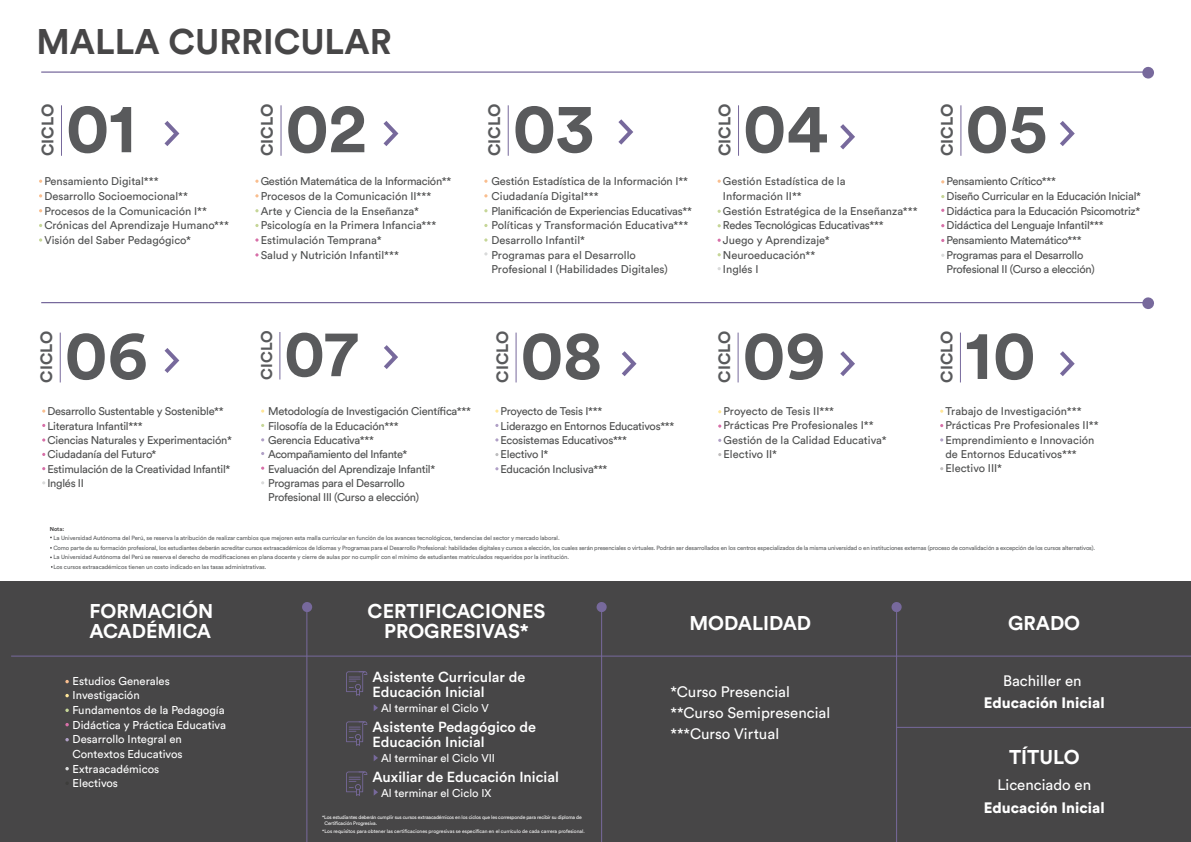
<style>
.page{position:relative;width:1191px;height:842px;background:#fff}
.page>*{position:absolute;margin:0;border:0;box-sizing:border-box;transform-origin:0 0}
.t1{font:700 69.7px "Circular Std";color:#595a5c}
.t2{font:700 68.9px "Circular Std";color:#595a5c}
.t3{font:700 65.6px "Circular Std";color:#595a5c}
.t4{font:700 35.3px "Circular Std";color:#474647}
.t5{font:700 19.8px/19.8px "Circular Std";color:#fff}
.t6{font:700 16.5px "Circular Std";color:#595a5c}
.t7{font:700 16.3px "Circular Std";color:#595a5c}
.t8{font:700 15.5px "Circular Std";color:#595a5c}
.t9{font:15px/21px "Circular Std";color:#fff}
.t10{font:900 15px "Circular Std";color:#fff}
.t11{font:500 14.5px/15.5px "Circular Std";color:#fff}
.t12{font:11.3px/14.7px "Circular Std";color:#fff}
.t13{font:11.2px "Circular Std";color:#fff}
.t14{font:11.1px/14.7px "Circular Std";color:#4e4f4f}
.t15{font:11.1px/14.3px "Circular Std";letter-spacing:-.025em;color:#4e4f4f}
.t16{font:6px/9.6px "Circular Std";letter-spacing:-.02em;color:#5a5c5d}
.t17{font:700 5.6px "Circular Std";color:#474647}
.t18{font:5px/6px "Circular Std";letter-spacing:-.025em;color:#fff}
.t19{font:5px "Circular Std";color:#fff}
</style>
<div class="page">
<hr style="left:41px;top:71px;width:1106px;height:2px;background:#77699c">
<svg style="left:1142px;top:66px;width:12px;height:13px"></svg>
<hr style="left:41px;top:302px;width:1106px;height:1px;background:#77699c">
<svg style="left:1142px;top:297px;width:12px;height:12px"></svg>
<div style="left:0;top:581px;width:1191px;height:261px;background:#474647"></div>
<svg style="left:891px;top:602px;width:11px;height:10px"></svg>
<svg style="left:596px;top:602px;width:11px;height:10px"></svg>
<svg style="left:302px;top:602px;width:10px;height:10px"></svg>
<hr style="left:11px;top:656px;width:1180px;height:1px;background:#77699c">
<hr style="left:896px;top:727px;width:295px;height:1px;background:#77699c">
<hr style="left:601px;top:611px;width:1px;height:231px;background:#77699c">
<hr style="left:896px;top:611px;width:1px;height:231px;background:#77699c">
<hr style="left:306px;top:608px;width:1px;height:234px;background:#77699c">
<svg style="left:164px;top:121px;width:16px;height:25px"></svg>
<hr style="left:61px;top:105px;width:1px;height:51px;background:#77699c">
<svg style="left:383px;top:121px;width:16px;height:25px"></svg>
<hr style="left:280px;top:105px;width:1px;height:51px;background:#77699c">
<svg style="left:618px;top:119px;width:15px;height:26px"></svg>
<hr style="left:508px;top:105px;width:1px;height:51px;background:#77699c">
<svg style="left:840px;top:124px;width:15px;height:26px"></svg>
<hr style="left:738px;top:105px;width:1px;height:51px;background:#77699c">
<svg style="left:1060px;top:121px;width:15px;height:25px"></svg>
<hr style="left:960px;top:105px;width:1px;height:51px;background:#77699c">
<hr style="left:737px;top:333px;width:1px;height:49px;background:#77699c">
<hr style="left:960px;top:333px;width:1px;height:49px;background:#77699c">
<svg style="left:164px;top:348px;width:16px;height:25px"></svg>
<hr style="left:60px;top:333px;width:1px;height:49px;background:#77699c">
<svg style="left:384px;top:345px;width:14px;height:24px"></svg>
<hr style="left:279px;top:332px;width:1px;height:47px;background:#77699c">
<svg style="left:622px;top:351px;width:15px;height:25px"></svg>
<svg style="left:840px;top:351px;width:15px;height:25px"></svg>
<svg style="left:1060px;top:351px;width:15px;height:25px"></svg>
<hr style="left:515px;top:333px;width:1px;height:49px;background:#77699c">
<svg style="left:374px;top:705px;width:4px;height:6px"></svg>
<svg style="left:346px;top:671px;width:21px;height:25px"></svg>
<svg style="left:374px;top:755px;width:4px;height:6px"></svg>
<svg style="left:346px;top:721px;width:21px;height:25px"></svg>
<svg style="left:374px;top:789px;width:4px;height:6px"></svg>
<svg style="left:346px;top:771px;width:21px;height:25px"></svg>
<svg style="left:39px;top:238px;width:3px;height:4px"></svg>
<svg style="left:65px;top:680px;width:4px;height:3px"></svg>
<svg style="left:65px;top:694px;width:4px;height:3px"></svg>
<svg style="left:65px;top:708px;width:4px;height:4px"></svg>
<svg style="left:65px;top:723px;width:4px;height:3px"></svg>
<svg style="left:65px;top:738px;width:4px;height:3px"></svg>
<svg style="left:65px;top:767px;width:4px;height:3px"></svg>
<h3 class="t4" style="left:36px;top:19px;width:357px">MALLA CURRICULAR</h3>
<h3 class="t6" style="left:37px;top:156px;width:54px;rotate:-90deg">CICLO</h3>
<h1 class="t1" style="left:66px;top:83px;width:72px">01</h1>
<h3 class="t6" style="left:256px;top:156px;width:54px;rotate:-90deg">CICLO</h3>
<h1 class="t1" style="left:285px;top:83px;width:83px">02</h1>
<h3 class="t6" style="left:484px;top:156px;width:54px;rotate:-90deg">CICLO</h3>
<h1 class="t1" style="left:512px;top:83px;width:83px">03</h1>
<h3 class="t6" style="left:714px;top:156px;width:54px;rotate:-90deg">CICLO</h3>
<h1 class="t1" style="left:743px;top:83px;width:87px">04</h1>
<h3 class="t6" style="left:936px;top:156px;width:54px;rotate:-90deg">CICLO</h3>
<h1 class="t1" style="left:965px;top:83px;width:84px">05</h1>
<p class="t14" style="left:44px;top:174px;width:186px">Pensamiento Digital***<br>Desarrollo Socioemocional**<br>Procesos de la Comunicación I**<br>Crónicas del Aprendizaje Humano***<br>Visión del Saber Pedagógico*</p>
<p class="t14" style="left:261px;top:174px;width:192px">Gestión Matemática de la Información** Procesos de la Comunicación II*** Arte y Ciencia de la Enseñanza* Psicología en la Primera Infancia*** Estimulación Temprana*<br>Salud y Nutrición Infantil***</p>
<p class="t14" style="left:491px;top:174px;width:202px">Gestión Estadística de la Información I** Ciudadanía Digital***<br>Planificación de Experiencias Educativas** Políticas y Transformación Educativa*** Desarrollo Infantil*<br>Programas para el Desarrollo Profesional I (Habilidades Digitales)</p>
<p class="t14" style="left:723px;top:174px;width:196px">Gestión Estadística de la<br>Información II**<br>Gestión Estratégica de la Enseñanza***<br>Redes Tecnológicas Educativas***<br>Juego y Aprendizaje*<br>Neuroeducación**<br>Inglés I</p>
<p class="t15" style="left:946px;top:174px;width:196px;line-height:14.7px">Pensamiento Crítico***<br>Diseño Curricular en la Educación Inicial* Didáctica para la Educación Psicomotriz* Didáctica del Lenguaje Infantil*** Pensamiento Matemático***<br>Programas para el Desarrollo<br>Profesional II (Curso a elección)</p>
<h3 class="t7" style="left:36px;top:383px;width:54px;rotate:-90deg">CICLO</h3>
<h2 class="t2" style="left:65px;top:310px;width:84px">06</h2>
<h3 class="t8" style="left:257px;top:380px;width:51px;rotate:-90deg">CICLO</h3>
<h3 class="t3" style="left:284px;top:311px;width:75px">07</h3>
<h3 class="t7" style="left:492px;top:383px;width:54px;rotate:-90deg">CICLO</h3>
<h2 class="t2" style="left:520px;top:310px;width:83px">08</h2>
<h3 class="t7" style="left:714px;top:383px;width:54px;rotate:-90deg">CICLO</h3>
<h2 class="t2" style="left:742px;top:310px;width:85px">09</h2>
<h3 class="t7" style="left:936px;top:383px;width:54px;rotate:-90deg">CICLO</h3>
<h2 class="t2" style="left:964px;top:310px;width:72px">10</h2>
<p class="t15" style="left:47px;top:404px;width:186px">Desarrollo Sustentable y Sostenible**<br>Literatura Infantil***<br>Ciencias Naturales y Experimentación*<br>Ciudadanía del Futuro*<br>Estimulación de la Creatividad Infantil*<br>Inglés II</p>
<p class="t15" style="left:268px;top:404px;width:204px">Metodología de Investigación Científica*** Filosofía de la Educación***<br>Gerencia Educativa***<br>Acompañamiento del Infante*<br>Evaluación del Aprendizaje Infantil* Programas para el Desarrollo<br>Profesional III (Curso a elección)</p>
<p class="t15" style="left:500px;top:404px;width:175px">Proyecto de Tesis I***<br>Liderazgo en Entornos Educativos***<br>Ecosistemas Educativos***<br>Electivo I*<br>Educación Inclusiva***</p>
<p class="t14" style="left:723px;top:404px;width:165px;line-height:14.3px">Proyecto de Tesis II***<br>Prácticas Pre Profesionales I**<br>Gestión de la Calidad Educativa*<br>Electivo II*</p>
<p class="t14" style="left:945px;top:404px;width:155px;line-height:14.3px">Trabajo de Investigación***<br>Prácticas Pre Profesionales II**<br>Emprendimiento e Innovación de Entornos Educativos***<br>Electivo III*</p>
<p class="t17" style="left:50px;top:526px;width:16px">Nota:</p>
<p class="t16" style="left:53px;top:533px;width:1043px">La Universidad Autónoma del Perú, se reserva la atribución de realizar cambios que mejoren esta malla curricular en función de los avances tecnológicos, tendencias del sector y mercado laboral.<br>Como parte de su formación profesional, los estudiantes deberán acreditar cursos extraacadémicos de Idiomas y Programas para el Desarrollo Profesional: habilidades digitales y cursos a elección, los cuales serán presenciales o virtuales. Podrán ser desarrollados en los centros especializados de la misma universidad o en instituciones externas (proceso de convalidación a excepción de los cursos alternativos).<br>La Universidad Autónoma del Perú se reserva el derecho de modificaciones en plana docente y cierre de aulas por no cumplir con el mínimo de estudiantes matriculados requeridos por la institución.<br>Los cursos extraacadémicos tienen un costo indicado en las tasas administrativas.</p>
<h3 class="t5" style="left:89px;top:601px;width:125px">FORMACIÓN<br>ACADÉMICA</h3>
<p class="t12" style="left:73px;top:673px;width:155px">Estudios Generales<br>Investigación<br>Fundamentos de la Pedagogía<br>Didáctica y Práctica Educativa<br>Desarrollo Integral en<br>Contextos Educativos<br>Extraacadémicos<br>Electivos</p>
<h3 class="t5" style="left:368px;top:601px;width:179px;text-align:center">CERTIFICACIONES<br>PROGRESIVAS*</h3>
<h3 class="t11" style="left:372px;top:668px;width:154px">Asistente Curricular de<br>Educación Inicial</h3>
<p class="t13" style="left:381px;top:701px;width:109px">Al terminar el Ciclo V</p>
<h3 class="t11" style="left:372px;top:718px;width:165px">Asistente Pedagógico de<br>Educación Inicial</h3>
<p class="t13" style="left:381px;top:751px;width:116px">Al terminar el Ciclo VII</p>
<h3 class="t11" style="left:372px;top:769px;width:188px">Auxiliar de Educación Inicial</h3>
<p class="t13" style="left:381px;top:786px;width:112px">Al terminar el Ciclo IX</p>
<p class="t18" style="left:324px;top:815px;width:259px;text-indent:-2px">*Los estudiantes deberán cumplir sus cursos extraacadémicos en los ciclos que les corresponde para recibir su diploma de<br>Certificación Progresiva.</p>
<p class="t19" style="left:322px;top:828px;width:264px">*Los requisitos para obtener las certificaciones progresivas se especifican en el currículo de cada carrera profesional.</p>
<h3 class="t5" style="left:689px;top:613px;width:123px">MODALIDAD</h3>
<h3 class="t9" style="left:670px;top:681px;width:161px">*Curso Presencial **Curso Semipresencial ***Curso Virtual</h3>
<h3 class="t5" style="left:1008px;top:613px;width:74px">GRADO</h3>
<h3 class="t9" style="left:1003px;top:670px;width:80px">Bachiller en</h3>
<h3 class="t10" style="left:984px;top:693px;width:122px">Educación Inicial</h3>
<h3 class="t5" style="left:1009px;top:746px;width:72px">TÍTULO</h3>
<h3 class="t9" style="left:997px;top:774px;width:95px">Licenciado en</h3>
<h3 class="t10" style="left:984px;top:798px;width:122px">Educación Inicial</h3>
</div>
